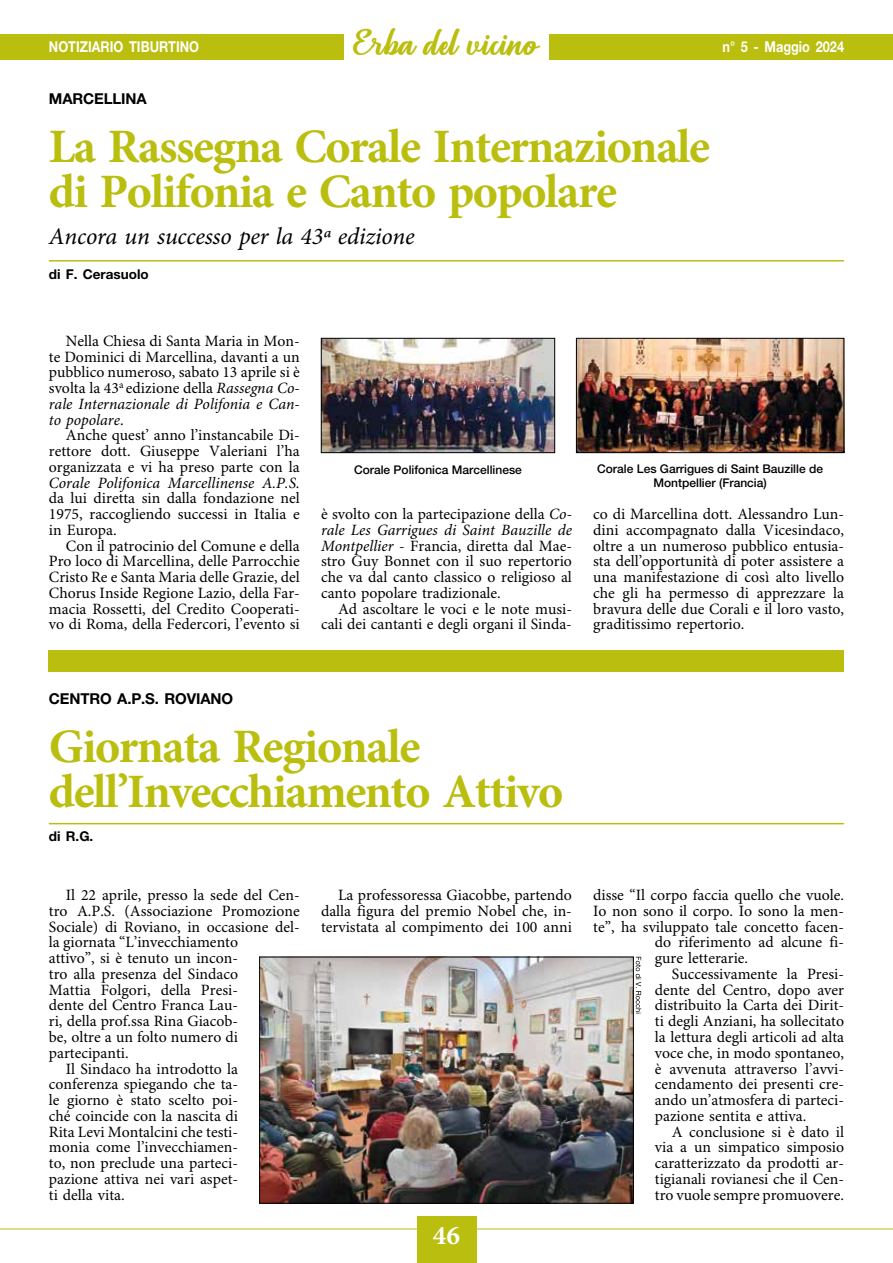
<style>
.page{position:relative;width:893px;height:1263px;background:#fff}
.page>*{position:absolute;margin:0;border:0;box-sizing:border-box;transform-origin:0 0}
.t1{font:700 48px/45px "Minion Pro";letter-spacing:-.03em;color:#babe0e}
.t2{font:36px "Richardine";letter-spacing:.01em;color:#babe0e}
.t3{font:700 27px "Minion Pro";color:#fff}
.t4{font:italic 24px "Minion Pro";letter-spacing:-.01em;color:#000}
.t5{font:15.75px/15.8px "Minion Pro";color:#000;text-align:justify}
.t6{font:italic 15.75px "Minion Pro";color:#000}
.t7{font:700 15px "Helvetica Neue LT Std";color:#fff;scale:.85 1}
.t8{font:700 15px "Helvetica Neue LT Std";letter-spacing:-.01em;color:#000}
.t9{font:700 13.5px "Helvetica Neue LT Std";color:#000}
.t10{font:500 12px/13.5px "Helvetica Neue LT Std";color:#000;text-align:center}
.s1{font-style:italic}
</style>
<div class="page">
<hr style="left:0;top:1228px;width:893px;height:1px;background:#babe0e">
<div style="left:0;top:34px;width:893px;height:26px;background:#babe0e"></div>
<div style="left:417px;top:1216px;width:59px;height:47px;background:#babe0e"></div>
<div style="left:344px;top:0;width:205px;height:68px;background:#fff"></div>
<hr style="left:49px;top:260px;width:795px;height:2px;background:#babe0e">
<img style="left:323px;top:340px;width:230px;height:111px">
<div style="left:321px;top:338px;width:234px;height:115px;border:1px solid #000"></div>
<img style="left:578px;top:340px;width:264px;height:111px">
<div style="left:576px;top:338px;width:268px;height:115px;border:1px solid #000"></div>
<div style="left:49px;top:651px;width:795px;height:21px;background:#babe0e"></div>
<hr style="left:49px;top:823px;width:795px;height:1px;background:#babe0e">
<img style="left:261px;top:959px;width:371px;height:242px">
<div style="left:259px;top:957px;width:375px;height:246px;border:1px solid #000"></div>
<svg style="left:636px;top:957px;width:5px;height:56px"></svg>
<h2 class="t2" style="left:353px;top:22px;width:188px">Erba del vicino</h2>
<p class="t7" style="left:49px;top:38px;width:178px">NOTIZIARIO TIBURTINO</p>
<p class="t7" style="left:722px;top:38px;width:144px">n° 5 - Maggio 2024</p>
<p class="t8" style="left:49px;top:90px;width:99px">MARCELLINA</p>
<h1 class="t1" style="left:49px;top:126px;width:663px">La Rassegna Corale Internazionale di Polifonia e Canto popolare</h1>
<h3 class="t4" style="left:49px;top:222px;width:367px">Ancora un successo per la 43a edizione</h3>
<p class="t9" style="left:49px;top:265px;width:101px">di F. Cerasuolo</p>
<p class="t5" style="left:49px;top:334px;width:252px;text-indent:17px">Nella Chiesa di Santa Maria in Mon&shy;te Dominici di Marcellina, davanti a un pubblico numeroso, sabato 13 aprile si è svolta la 43<sup>a</sup> edizione della <span class="s1">Rassegna Co&shy;rale Internazionale di Polifonia e Can&shy;to popolare</span>.</p>
<p class="t5" style="left:49px;top:428px;width:252px;text-align:left;text-indent:17px">Anche quest’ anno l’instancabile Di&shy;rettore dott. Giuseppe Valeriani l’ha organizzata e vi ha preso parte con la</p>
<p class="t6" style="left:49px;top:473px;width:252px">Corale Polifonica Marcellinense A.P.S.</p>
<p class="t5" style="left:49px;top:491px;width:252px">da lui diretta sin dalla fondazione nel 1975, raccogliendo successi in Italia e in Europa.</p>
<p class="t5" style="left:49px;top:538px;width:252px;text-align:left;text-indent:17px">Con il patrocinio del Comune e della Pro loco di Marcellina, delle Parrocchie Cristo Re e Santa Maria delle Grazie, del Chorus Inside Regione Lazio, della Far&shy;macia Rossetti, del Credito Cooperati&shy;vo di Roma, della Federcori, l’evento si</p>
<p class="t10" style="left:354px;top:463px;width:169px">Corale Polifonica Marcellinese</p>
<p class="t10" style="left:597px;top:462px;width:227px">Corale Les Garrigues di Saint Bauzille de<br>Montpellier (Francia)</p>
<p class="t5" style="left:321px;top:507px;width:252px">è svolto con la partecipazione della <span class="s1">Co&shy;rale Les Garrigues di Saint Bauzille de Montpellier</span> - Francia, diretta dal Mae&shy;stro Guy Bonnet con il suo repertorio che va dal canto classico o religioso al canto popolare tradizionale.</p>
<p class="t5" style="left:321px;top:601px;width:252px;text-align:right">Ad ascoltare le voci e le note musi&shy;cali dei cantanti e degli organi il Sinda-</p>
<p class="t5" style="left:593px;top:507px;width:252px;text-align:left">co di Marcellina dott. Alessandro Lun&shy;dini accompagnato dalla Vicesindaco, oltre a un numeroso pubblico entusia&shy;sta dell’opportunità di poter assistere a una manifestazione di così alto livello che gli ha permesso di apprezzare la bravura delle due Corali e il loro vasto, graditissimo repertorio.</p>
<p class="t8" style="left:49px;top:689px;width:186px">CENTRO A.P.S. ROVIANO</p>
<h1 class="t1" style="left:49px;top:726px;width:516px">Giornata Regionale dell’Invecchiamento Attivo</h1>
<p class="t9" style="left:49px;top:828px;width:46px">di R.G.</p>
<p class="t5" style="left:66px;top:888px;width:235px">Il 22 aprile, presso la sede del Cen-</p>
<p class="t5" style="left:49px;top:904px;width:252px">tro A.P.S. (Associazione Promozione</p>
<p class="t5" style="left:49px;top:919px;width:252px">Sociale) di Roviano, in occasione del-</p>
<p class="t5" style="left:49px;top:935px;width:191px">la giornata “L’invecchiamento</p>
<p class="t5" style="left:49px;top:951px;width:191px">attivo”, si è tenuto un incon-</p>
<p class="t5" style="left:49px;top:967px;width:191px">tro alla presenza del Sindaco</p>
<p class="t5" style="left:49px;top:982px;width:191px">Mattia Folgori, della Presi-</p>
<p class="t5" style="left:49px;top:998px;width:191px">dente del Centro Franca Lau-</p>
<p class="t5" style="left:49px;top:1014px;width:191px">ri, della prof.ssa Rina Giacob-</p>
<p class="t5" style="left:49px;top:1030px;width:191px">be, oltre a un folto numero di</p>
<p class="t5" style="left:49px;top:1045px;width:81px">partecipanti.</p>
<p class="t5" style="left:66px;top:1061px;width:172px">Il Sindaco ha introdotto la</p>
<p class="t5" style="left:49px;top:1077px;width:191px">conferenza spiegando che ta-</p>
<p class="t5" style="left:49px;top:1093px;width:191px">le giorno è stato scelto poi-</p>
<p class="t5" style="left:49px;top:1108px;width:191px">ché coincide con la nascita di</p>
<p class="t5" style="left:49px;top:1124px;width:191px">Rita Levi Montalcini che testi-</p>
<p class="t5" style="left:49px;top:1140px;width:191px">monia come l’invecchiamen-</p>
<p class="t5" style="left:49px;top:1156px;width:191px">to, non preclude una parteci-</p>
<p class="t5" style="left:49px;top:1171px;width:191px">pazione attiva nei vari aspet-</p>
<p class="t5" style="left:49px;top:1187px;width:77px">ti della vita.</p>
<p class="t5" style="left:321px;top:888px;width:252px;text-indent:17px">La professoressa Giacobbe, partendo dalla figura del premio Nobel che, in&shy;tervistata al compimento dei 100 anni</p>
<p class="t5" style="left:593px;top:888px;width:252px">disse “Il corpo faccia quello che vuole.</p>
<p class="t5" style="left:593px;top:904px;width:252px">Io non sono il corpo. Io sono la men-</p>
<p class="t5" style="left:593px;top:919px;width:252px">te”, ha sviluppato tale concetto facen-</p>
<p class="t5" style="left:655px;top:935px;width:191px">do riferimento ad alcune fi-</p>
<p class="t5" style="left:655px;top:951px;width:95px">gure letterarie.</p>
<p class="t5" style="left:672px;top:967px;width:174px">Successivamente la Presi-</p>
<p class="t5" style="left:655px;top:982px;width:191px">dente del Centro, dopo aver</p>
<p class="t5" style="left:655px;top:998px;width:191px">distribuito la Carta dei Dirit-</p>
<p class="t5" style="left:655px;top:1014px;width:191px">ti degli Anziani, ha sollecitato</p>
<p class="t5" style="left:655px;top:1030px;width:189px">la lettura degli articoli ad alta</p>
<p class="t5" style="left:655px;top:1045px;width:191px">voce che, in modo spontaneo,</p>
<p class="t5" style="left:655px;top:1061px;width:191px">è avvenuta attraverso l’avvi-</p>
<p class="t5" style="left:655px;top:1077px;width:191px">cendamento dei presenti cre-</p>
<p class="t5" style="left:655px;top:1093px;width:191px">ando un’atmosfera di parteci-</p>
<p class="t5" style="left:655px;top:1108px;width:153px">pazione sentita e attiva.</p>
<p class="t5" style="left:672px;top:1124px;width:174px">A conclusione si è dato il</p>
<p class="t5" style="left:655px;top:1140px;width:191px">via a un simpatico simposio</p>
<p class="t5" style="left:655px;top:1156px;width:191px">caratterizzato da prodotti ar-</p>
<p class="t5" style="left:655px;top:1171px;width:191px">tigianali rovianesi che il Cen-</p>
<p class="t5" style="left:655px;top:1187px;width:191px">tro vuole sempre promuovere.</p>
<h3 class="t3" style="left:433px;top:1219px;width:28px">46</h3>
</div>
